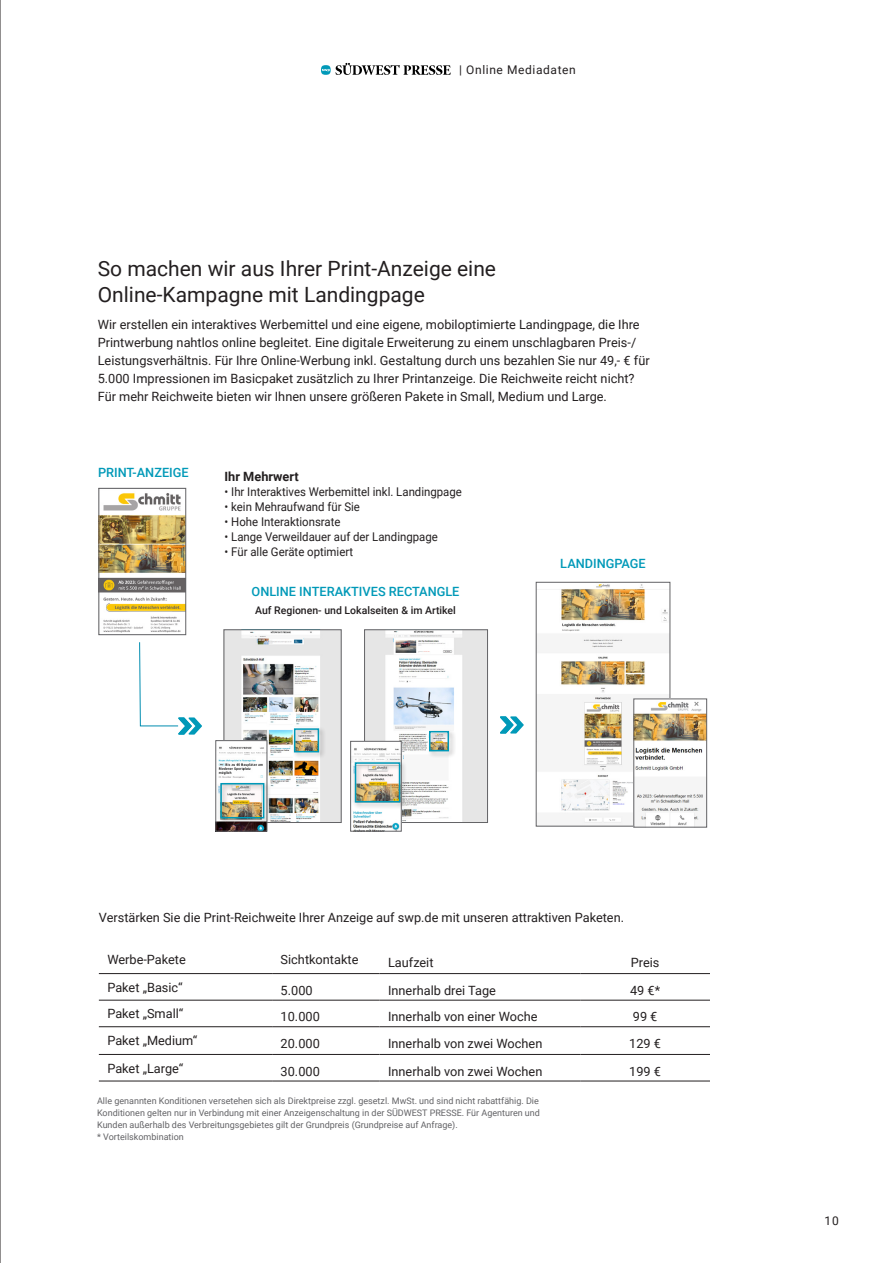
<style>
.page{position:relative;width:893px;height:1263px;background:#fff}
.page>*{position:absolute;margin:0;border:0;box-sizing:border-box;transform-origin:0 0}
.SWP_Headline_14{font:21px/25.5px "Roboto";color:#231f20}
.SWP_Fließtext_8_5{font:12.75px/18px "Roboto";color:#231f20}
._04_Tabellentext_Preise{font:12.75px "Roboto";color:#231f20}
.SWP_Headline_14-2{font:12.75px "Roboto";color:#231f20}
.t1{font:500 12.75px "Roboto";color:#0099b8}
._04_Tabellenkopf_Preis{font:12.75px "Roboto";color:#231f20}
.SWP_Headline_28{font:700 12.75px "Roboto";color:#231f20}
.SWP_Headline_28-2{font:12px "Roboto";color:#231f20;scale:.95 1}
.SWP_Headline_28-3{font:12px "Roboto";letter-spacing:.05em;color:#231f20}
.SWP_Headline_28-4{font:12px "Roboto";color:#231f20}
.t2{font:500 10.5px "Roboto";color:#231f20}
.SWP_Fließtext_8_5-2{font:9px/12px "Roboto";color:#636366}
</style>
<div class="page">
<hr style="left:99px;top:973px;width:173px;height:1px;background:#231f20">
<hr style="left:272px;top:973px;width:108px;height:1px;background:#231f20">
<hr style="left:380px;top:973px;width:200px;height:1px;background:#231f20">
<hr style="left:580px;top:973px;width:130px;height:1px;background:#231f20">
<hr style="left:99px;top:1000px;width:173px;height:1px;background:#231f20">
<hr style="left:272px;top:1000px;width:108px;height:1px;background:#231f20">
<hr style="left:380px;top:1000px;width:200px;height:1px;background:#231f20">
<hr style="left:580px;top:1000px;width:130px;height:1px;background:#231f20">
<hr style="left:99px;top:1026px;width:173px;height:1px;background:#231f20">
<hr style="left:272px;top:1026px;width:108px;height:1px;background:#231f20">
<hr style="left:380px;top:1026px;width:200px;height:1px;background:#231f20">
<hr style="left:580px;top:1026px;width:130px;height:1px;background:#231f20">
<hr style="left:99px;top:1054px;width:173px;height:1px;background:#231f20">
<hr style="left:272px;top:1054px;width:108px;height:1px;background:#231f20">
<hr style="left:380px;top:1054px;width:200px;height:1px;background:#231f20">
<hr style="left:580px;top:1054px;width:130px;height:1px;background:#231f20">
<hr style="left:99px;top:1081px;width:173px;height:1px;background:#231f20">
<hr style="left:272px;top:1081px;width:108px;height:1px;background:#231f20">
<hr style="left:380px;top:1081px;width:200px;height:1px;background:#231f20">
<hr style="left:580px;top:1081px;width:130px;height:1px;background:#231f20">
<div style="left:321px;top:65px;width:10px;height:10px;background:#12a0bc;border-radius:50%"></div>
<svg style="left:322px;top:63px;width:129px;height:12px"></svg>
<img style="left:101px;top:493px;width:83px;height:140px">
<div style="left:99px;top:488px;width:87px;height:147px;border:1px solid #636366"></div>
<img style="left:538px;top:584px;width:130px;height:240px">
<div style="left:536px;top:582px;width:134px;height:244px;border:1px solid #636366"></div>
<img style="left:636px;top:701px;width:69px;height:124px">
<div style="left:634px;top:699px;width:73px;height:128px;border:1px solid #636366"></div>
<img style="left:226px;top:632px;width:113px;height:189px">
<img style="left:366px;top:632px;width:120px;height:189px">
<div style="left:364px;top:630px;width:124px;height:193px;border:1px solid #636366"></div>
<img style="left:352px;top:743px;width:47px;height:86px">
<div style="left:350px;top:741px;width:51px;height:90px;border:1px solid #636366"></div>
<img style="left:218px;top:742px;width:47px;height:87px">
<div style="left:216px;top:740px;width:51px;height:91px;border:1px solid #636366"></div>
<svg style="left:500px;top:716px;width:24px;height:17px"></svg>
<div style="left:218px;top:781px;width:54px;height:45px;background:#231f20;opacity:.4"></div>
<div style="left:220px;top:783px;width:44px;height:35px;border:2px solid #0099b8"></div>
<div style="left:353px;top:760px;width:54px;height:49px;background:#231f20;opacity:.4"></div>
<div style="left:355px;top:762px;width:45px;height:40px;border:2px solid #0099b8"></div>
<div style="left:292px;top:726px;width:34px;height:34px;background:#231f20;opacity:.4"></div>
<div style="left:294px;top:728px;width:25px;height:24px;border:2px solid #0099b8"></div>
<div style="left:427px;top:729px;width:29px;height:29px;background:#231f20;opacity:.4"></div>
<div style="left:429px;top:731px;width:20px;height:20px;border:2px solid #0099b8"></div>
<svg style="left:139px;top:642px;width:63px;height:93px"></svg>
<hr style="left:0;top:0;width:1px;height:1263px;background:#231f20">
<p class="SWP_Headline_28-3" style="left:459px;top:62px;width:118px">| Online Mediadaten</p>
<p class="SWP_Headline_14" style="left:98px;top:255px;width:400px">So machen wir aus Ihrer Print-Anzeige eine<br>Online-Kampagne mit Landingpage</p>
<p class="SWP_Fließtext_8_5" style="left:98px;top:314px;width:553px">Wir erstellen ein interaktives Werbemittel und eine eigene, mobiloptimierte Landingpage, die Ihre Printwerbung nahtlos online begleitet. Eine digitale Erweiterung zu einem unschlagbaren Preis-/ Leistungsverhältnis. Für Ihre Online-Werbung inkl. Gestaltung durch uns bezahlen Sie nur 49,- € für 5.000 Impressionen im Basicpaket zusätzlich zu Ihrer Printanzeige. Die Reichweite reicht nicht?<br>Für mehr Reichweite bieten wir Ihnen unsere größeren Pakete in Small, Medium und Large.</p>
<p class="t1" style="left:98px;top:464px;width:92px">PRINT-ANZEIGE</p>
<p class="SWP_Headline_28" style="left:225px;top:468px;width:76px">Ihr Mehrwert</p>
<p class="SWP_Headline_28-2" style="left:225px;top:483px;width:251px">• Ihr Interaktives Werbemittel inkl. Landingpage</p>
<p class="SWP_Headline_28-2" style="left:225px;top:498px;width:144px">• kein Mehraufwand für Sie</p>
<p class="SWP_Headline_28-2" style="left:225px;top:513px;width:124px">• Hohe Interaktionsrate</p>
<p class="SWP_Headline_28-2" style="left:225px;top:528px;width:226px">• Lange Verweildauer auf der Landingpage</p>
<p class="SWP_Headline_28-2" style="left:225px;top:543px;width:137px">• Für alle Geräte optimiert</p>
<p class="t1" style="left:252px;top:582px;width:209px">ONLINE INTERAKTIVES RECTANGLE</p>
<p class="t2" style="left:255px;top:603px;width:202px">Auf Regionen- und Lokalseiten &amp; im Artikel</p>
<p class="t1" style="left:560px;top:555px;width:87px">LANDINGPAGE</p>
<p class="SWP_Headline_14-2" style="left:99px;top:909px;width:527px">Verstärken Sie die Print-Reichweite Ihrer Anzeige auf swp.de mit unseren attraktiven Paketen.</p>
<p class="_04_Tabellenkopf_Preis" style="left:107px;top:951px;width:80px">Werbe-Pakete</p>
<p class="_04_Tabellenkopf_Preis" style="left:281px;top:951px;width:79px">Sichtkontakte</p>
<p class="_04_Tabellenkopf_Preis" style="left:388px;top:954px;width:47px">Laufzeit</p>
<p class="_04_Tabellenkopf_Preis" style="left:631px;top:954px;width:30px">Preis</p>
<p class="SWP_Fließtext_8_5" style="left:107px;top:978px;width:77px">Paket „Basic“</p>
<p class="_04_Tabellentext_Preise" style="left:281px;top:981px;width:34px">5.000</p>
<p class="_04_Tabellentext_Preise" style="left:388px;top:981px;width:109px">Innerhalb drei Tage</p>
<p class="_04_Tabellentext_Preise" style="left:630px;top:981px;width:32px">49 €*</p>
<p class="SWP_Fließtext_8_5" style="left:107px;top:1004px;width:78px">Paket „Small“</p>
<p class="_04_Tabellentext_Preise" style="left:281px;top:1008px;width:41px">10.000</p>
<p class="_04_Tabellentext_Preise" style="left:388px;top:1008px;width:151px">Innerhalb von einer Woche</p>
<p class="_04_Tabellentext_Preise" style="left:633px;top:1008px;width:26px">99 €</p>
<p class="SWP_Fließtext_8_5" style="left:107px;top:1031px;width:91px">Paket „Medium“</p>
<p class="_04_Tabellentext_Preise" style="left:281px;top:1035px;width:41px">20.000</p>
<p class="_04_Tabellentext_Preise" style="left:388px;top:1035px;width:156px">Innerhalb von zwei Wochen</p>
<p class="_04_Tabellentext_Preise" style="left:629px;top:1035px;width:33px">129 €</p>
<p class="SWP_Fließtext_8_5" style="left:107px;top:1058px;width:78px">Paket „Large“</p>
<p class="_04_Tabellentext_Preise" style="left:281px;top:1062px;width:41px">30.000</p>
<p class="_04_Tabellentext_Preise" style="left:388px;top:1062px;width:156px">Innerhalb von zwei Wochen</p>
<p class="_04_Tabellentext_Preise" style="left:629px;top:1062px;width:33px">199 €</p>
<p class="SWP_Fließtext_8_5-2" style="left:97px;top:1095px;width:444px">Alle genannten Konditionen versetehen sich als Direktpreise zzgl. gesetzl. MwSt. und sind nicht rabattfähig. Die<br>Konditionen gelten nur in Verbindung mit einer Anzeigenschaltung in der SÜDWEST PRESSE. Für Agenturen und<br>Kunden außerhalb des Verbreitungsgebietes gilt der Grundpreis (Grundpreise auf Anfrage).</p>
<p class="SWP_Fließtext_8_5-2" style="left:97px;top:1131px;width:88px">* Vorteilskombination</p>
<p class="SWP_Headline_28-4" style="left:825px;top:1212px;width:16px">10</p>
</div>
